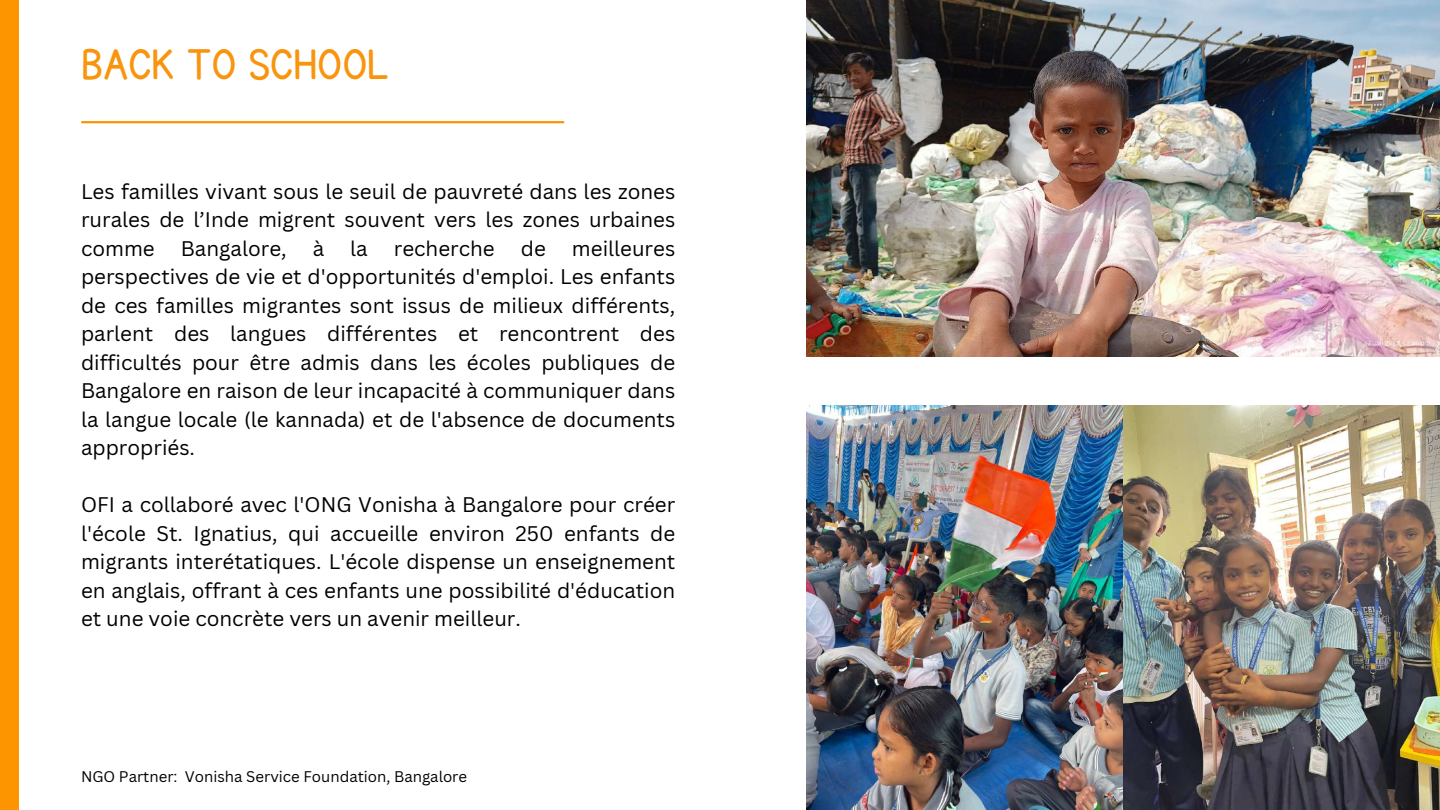
<style>
.page{position:relative;width:1440px;height:810px;background:#fff}
.page>*{position:absolute;margin:0;border:0;box-sizing:border-box;transform-origin:0 0}
.t1{font:50px "KG Primary Penmanship";color:#f9940d}
.t2{font:20.6px/28.5px "Canva Sans";color:#000;text-align:justify}
.t3{font:15px "Canva Sans";color:#000}
</style>
<div class="page">
<div style="left:0;top:0;width:19px;height:810px;background:#fd9500"></div>
<hr style="left:82px;top:121px;width:481px;height:2px;background:#fd9500">
<img style="left:806px;top:405px;width:634px;height:405px">
<img style="left:806px;top:0;width:634px;height:357px">
<h1 class="t1" style="left:81px;top:40px;width:309px">BACK TO SCHOOL</h1>
<p class="t2" style="left:81px;top:177px;width:596px">Les familles vivant sous le seuil de pauvreté dans les zones rurales de l’Inde migrent souvent vers les zones urbaines comme</p>
<p class="t2" style="left:81px;top:234px;width:596px;text-indent:491px">meilleures perspectives de vie et d'opportunités d'emploi. Les enfants de ces familles migrantes sont issus de milieux différents, parlent des langues différentes et rencontrent des difficultés pour être admis dans les écoles publiques de Bangalore en raison de leur incapacité à communiquer dans la langue locale (le kannada) et de l'absence de documents appropriés.</p>
<p class="t2" style="left:81px;top:490px;width:596px">OFI a collaboré avec l'ONG Vonisha à Bangalore pour créer l'école St. Ignatius, qui accueille environ 250 enfants de migrants interétatiques. L'école dispense un enseignement en anglais, offrant à ces enfants une possibilité d'éducation et une voie concrète vers un avenir meilleur.</p>
<p class="t2" style="left:181px;top:234px;width:107px">Bangalore,</p>
<p class="t2" style="left:313px;top:234px;width:13px">à</p>
<p class="t2" style="left:350px;top:234px;width:19px">la</p>
<p class="t2" style="left:394px;top:234px;width:102px">recherche</p>
<p class="t2" style="left:521px;top:234px;width:27px">de</p>
<p class="t3" style="left:81px;top:766px;width:388px">NGO Partner: Vonisha Service Foundation, Bangalore</p>
</div>
